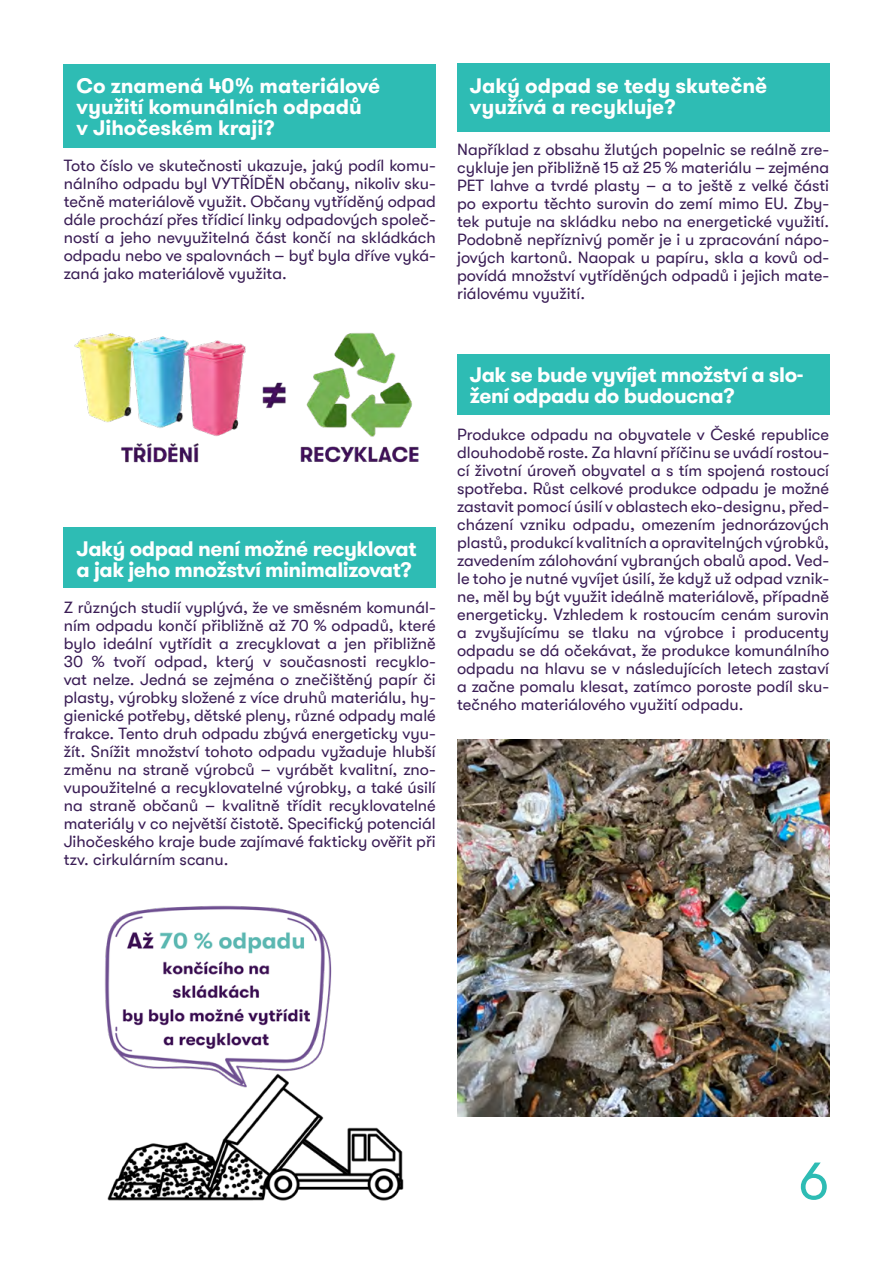
<style>
.page{position:relative;width:893px;height:1263px;background:#fff}
.page>*{position:absolute;margin:0;border:0;box-sizing:border-box;transform-origin:0 0}
.t1{font:54px "GT Walsheim";color:#2ebcb4}
.t2{font:700 21px/21px "GT Walsheim Pro";letter-spacing:-.02em;color:#fff}
.t3{font:700 21px/21px "GT Walsheim Pro";color:#fff}
.t4{font:16.5px/18px "GT Walsheim";color:#3a1d55;text-align:justify}
</style>
<div class="page">
<img style="left:457px;top:740px;width:372px;height:376px">
<div style="left:457px;top:64px;width:372px;height:68px;background:#2ebcb4"></div>
<div style="left:457px;top:353px;width:372px;height:61px;background:#2ebcb4"></div>
<div style="left:64px;top:527px;width:372px;height:61px;background:#2ebcb4"></div>
<div style="left:64px;top:64px;width:372px;height:84px;background:#2ebcb4"></div>
<img style="left:74px;top:332px;width:345px;height:131px">
<img style="left:104px;top:905px;width:300px;height:296px">
<p class="t3" style="left:77px;top:74px;width:305px">Co znamená 40% materiálové využití komunálních odpadů<br>v Jihočeském kraji?</p>
<p class="t4" style="left:64px;top:157px;width:374px">Toto číslo ve skutečnosti ukazuje, jaký podíl komu&shy;nálního odpadu byl VYTŘÍDĚN občany, nikoliv sku&shy;tečně materiálově využit. Občany vytříděný odpad dále prochází přes třídicí linky odpadových společ&shy;ností a jeho nevyužitelná část končí na skládkách odpadu nebo ve spalovnách – byť byla dříve vyká&shy;zaná jako materiálově využita.</p>
<p class="t3" style="left:470px;top:74px;width:299px">Jaký odpad se tedy skutečně využívá a recykluje?</p>
<p class="t4" style="left:457px;top:141px;width:374px">Například z obsahu žlutých popelnic se reálně zre&shy;cykluje jen přibližně 15 až 25 % materiálu – zejména PET lahve a tvrdé plasty – a to ještě z velké části po exportu těchto surovin do zemí mimo EU. Zby&shy;tek putuje na skládku nebo na energetické využití.<br>Podobně nepříznivý poměr je i u zpracování nápo&shy;jových kartonů. Naopak u papíru, skla a kovů od&shy;povídá množství vytříděných odpadů i jejich mate&shy;riálovému využití.</p>
<p class="t2" style="left:77px;top:537px;width:341px">Jaký odpad není možné recyklovat a jak jeho množství minimalizovat?</p>
<p class="t4" style="left:64px;top:599px;width:374px">Z různých studií vyplývá, že ve směsném komunál&shy;ním odpadu končí přibližně až 70 % odpadů, které bylo ideální vytřídit a zrecyklovat a jen přibližně 30 % tvoří odpad, který v současnosti recyklo&shy;vat nelze. Jedná se zejména o znečištěný papír či plasty, výrobky složené z více druhů materiálu, hy&shy;gienické potřeby, dětské pleny, různé odpady malé frakce. Tento druh odpadu zbývá energeticky vyu&shy;žít. Snížit množství tohoto odpadu vyžaduje hlubší změnu na straně výrobců – vyrábět kvalitní, zno&shy;vupoužitelné a recyklovatelné výrobky, a také úsilí na straně občanů – kvalitně třídit recyklovatelné materiály v co největší čistotě. Specifický potenciál Jihočeského kraje bude zajímavé fakticky ověřit při tzv. cirkulárním scanu.</p>
<p class="t2" style="left:470px;top:363px;width:335px">Jak se bude vyvíjet množství a slo&shy;žení odpadu do budoucna?</p>
<p class="t4" style="left:457px;top:425px;width:374px">Produkce odpadu na obyvatele v České republice dlouhodobě roste. Za hlavní příčinu se uvádí rostou&shy;cí životní úroveň obyvatel a s tím spojená rostoucí spotřeba. Růst celkové produkce odpadu je možné zastavit pomocí úsilí v oblastech eko-designu, před&shy;cházení vzniku odpadu, omezením jednorázových plastů, produkcí kvalitních a opravitelných výrobků, zavedením zálohování vybraných obalů apod. Ved&shy;le toho je nutné vyvíjet úsilí, že když už odpad vznik&shy;ne, měl by být využit ideálně materiálově, případně energeticky. Vzhledem k rostoucím cenám surovin a zvyšujícímu se tlaku na výrobce i producenty odpadu se dá očekávat, že produkce komunálního odpadu na hlavu se v následujících letech zastaví a začne pomalu klesat, zatímco poroste podíl sku&shy;tečného materiálového využití odpadu.</p>
<h1 class="t1" style="left:798px;top:1151px;width:32px">6</h1>
</div>
